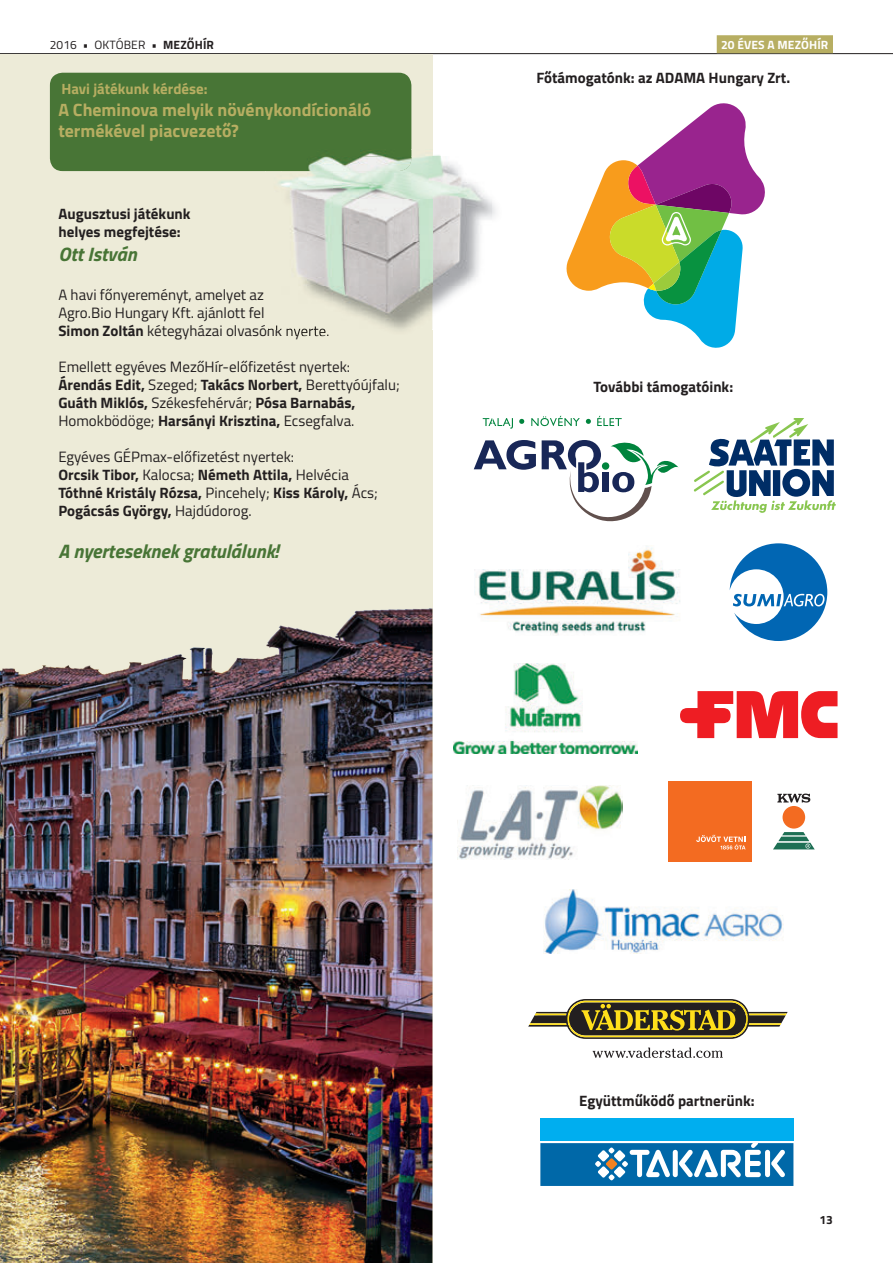
<style>
.page{position:relative;width:893px;height:1263px;background:#fff}
.page>*{position:absolute;margin:0;border:0;box-sizing:border-box;transform-origin:0 0}
.t1{font:italic 700 19.5px "Titillium";color:#487536}
.t2{font:700 17.85px/21.5px "Titillium";color:#b7ae62}
.t3{font:15px/18px "Titillium";color:#231f20}
.t4{font:700 15px/18px "Titillium";color:#231f20}
.t5{font:700 14.85px "Titillium";color:#b7ae62}
.t6{font:12px "Titillium";letter-spacing:.01em;color:#231f20}
.t7{font:700 12px "Titillium";letter-spacing:.01em;color:#fff}
.t8{font:700 12px "Titillium";color:#231f20}
.s1{font-weight:700}
</style>
<div class="page">
<hr style="left:0;top:53px;width:893px;height:1px;background:#231f20">
<div style="left:717px;top:35px;width:116px;height:18px;background:#b7ae62"></div>
<img style="left:0;top:54px;width:432px;height:1209px">
<img style="left:123px;top:609px;width:306px;height:71px">
<svg style="left:566px;top:103px;width:199px;height:245px"></svg>
<svg style="left:540px;top:1143px;width:253px;height:43px"></svg>
<div style="left:540px;top:1118px;width:253px;height:23px;background:#00aeef"></div>
<svg style="left:528px;top:999px;width:260px;height:40px"></svg>
<svg style="left:593px;top:1047px;width:130px;height:11px"></svg>
<img style="left:457px;top:786px;width:165px;height:73px">
<img style="left:474px;top:546px;width:206px;height:89px">
<svg style="left:730px;top:543px;width:97px;height:98px"></svg>
<svg style="left:680px;top:691px;width:157px;height:47px"></svg>
<svg style="left:474px;top:440px;width:62px;height:30px"></svg>
<svg style="left:542px;top:440px;width:136px;height:82px"></svg>
<div style="left:602px;top:472px;width:7px;height:20px;background:#182757"></div>
<svg style="left:586px;top:419px;width:5px;height:5px"></svg>
<svg style="left:483px;top:416px;width:97px;height:13px"></svg>
<svg style="left:597px;top:416px;width:25px;height:10px"></svg>
<img style="left:454px;top:663px;width:184px;height:90px">
<svg style="left:694px;top:418px;width:142px;height:95px"></svg>
<img style="left:544px;top:889px;width:239px;height:65px">
<svg style="left:773px;top:832px;width:42px;height:17px"></svg>
<div style="left:782px;top:806px;width:23px;height:22px;background:#f36b21;border-radius:50%"></div>
<svg style="left:777px;top:793px;width:33px;height:10px"></svg>
<div style="left:669px;top:781px;width:83px;height:81px;background:#f36b21"></div>
<svg style="left:696px;top:835px;width:49px;height:14px"></svg>
<div style="left:50px;top:73px;width:361px;height:98px;background:#487536;border-radius:13px"></div>
<img style="left:432px;top:200px;width:64px;height:135px">
<img style="left:328px;top:329px;width:104px;height:6px">
<img style="left:281px;top:329px;width:47px;height:6px">
<img style="left:411px;top:149px;width:29px;height:7px">
<div style="left:265px;top:171px;width:16px;height:154px;background:#edebd8"></div>
<img style="left:265px;top:325px;width:16px;height:4px">
<img style="left:362px;top:150px;width:24px;height:6px">
<img style="left:281px;top:156px;width:210px;height:173px">
<img style="left:281px;top:156px;width:130px;height:15px">
<p class="t6" style="left:50px;top:36px;width:166px">2016 • OKTÓBER • <span class="s1">MEZŐHÍR</span></p>
<p class="t5" style="left:61px;top:78px;width:148px">Havi játékunk kérdése:</p>
<p class="t2" style="left:58px;top:98px;width:315px">A Cheminova melyik növénykondícionáló termékével piacvezető?</p>
<p class="t4" style="left:58px;top:204px;width:134px">Augusztusi játékunk helyes megfejtése:</p>
<h1 class="t1" style="left:58px;top:239px;width:80px">Ott István</h1>
<p class="t3" style="left:58px;top:285px;width:272px">A havi főnyereményt, amelyet az<br>Agro.Bio Hungary Kft. ajánlott fel<br><span class="s1">Simon Zoltán</span> kétegyházai olvasónk nyerte.</p>
<p class="t3" style="left:58px;top:357px;width:343px">Emellett egyéves MezőHír-előfizetést nyertek:<br><span class="s1">Árendás Edit,</span> Szeged; <span class="s1">Takács Norbert,</span> Berettyóújfalu; <span class="s1">Guáth Miklós,</span> Székesfehérvár; <span class="s1">Pósa Barnabás, </span>Homokbödöge; <span class="s1">Harsányi Krisztina,</span> Ecsegfalva.</p>
<p class="t3" style="left:58px;top:447px;width:321px">Egyéves GÉPmax-előfizetést nyertek:<br><span class="s1">Orcsik Tibor,</span> Kalocsa; <span class="s1">Németh Attila,</span> Helvécia <span class="s1">Tóthné Kristály Rózsa,</span> Pincehely; <span class="s1">Kiss Károly,</span> Ács; <span class="s1">Pogácsás György,</span> Hajdúdorog.</p>
<h1 class="t1" style="left:58px;top:536px;width:221px">A nyerteseknek gratulálunk!</h1>
<p class="t7" style="left:721px;top:35px;width:109px">20 ÉVES A MEZŐHÍR</p>
<p class="t4" style="left:536px;top:68px;width:255px">Főtámogatónk: az ADAMA Hungary Zrt.</p>
<p class="t4" style="left:593px;top:377px;width:141px">További támogatóink:</p>
<p class="t4" style="left:579px;top:1091px;width:177px">Együttműködő partnerünk:</p>
<p class="t8" style="left:819px;top:1211px;width:15px">13</p>
</div>
